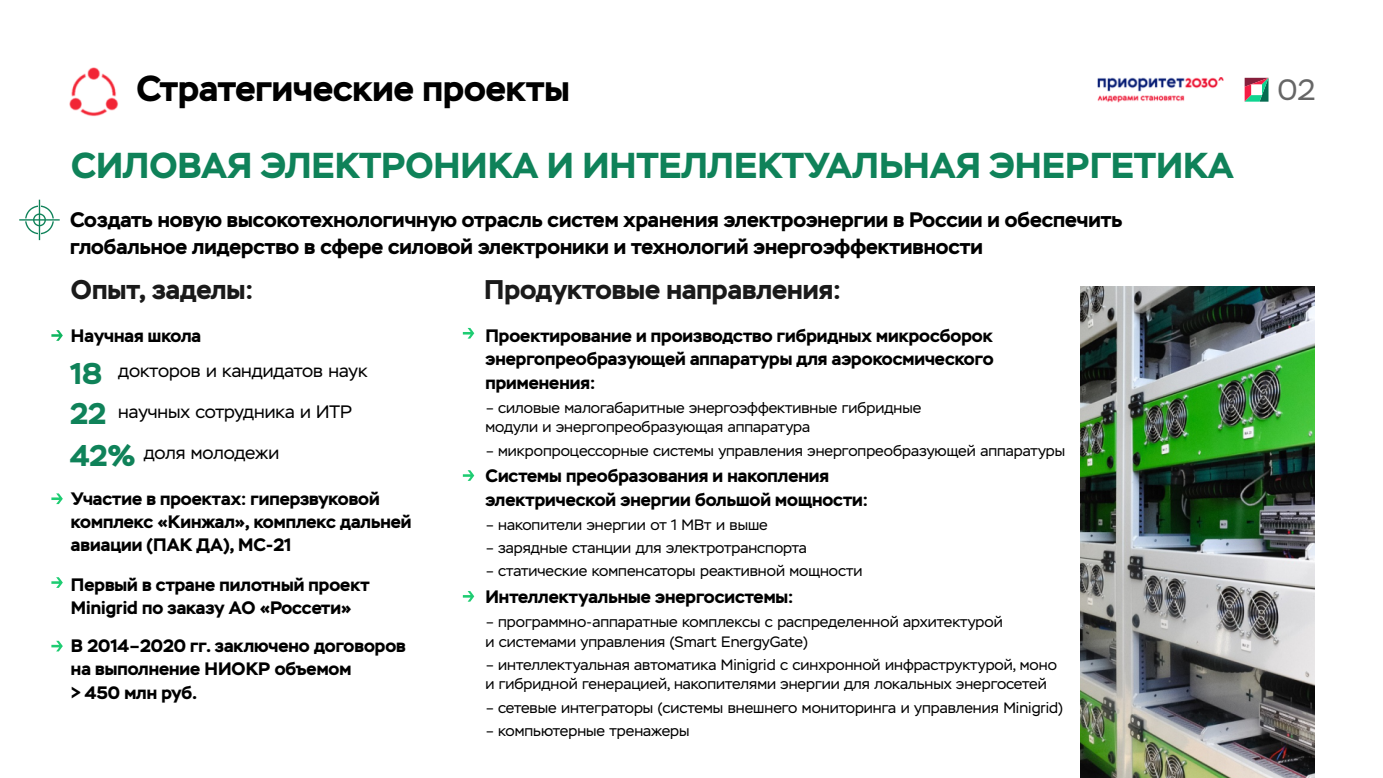
<style>
.page{position:relative;width:1383px;height:778px;background:#fff}
.page>*{position:absolute;margin:0;border:0;box-sizing:border-box;transform-origin:0 0}
.t1{font:700 36px "Stem";color:#0f8259}
.t2{font:700 36px "Stem";color:#000}
.t3{font:29.4px "Stem";color:#666}
.t4{font:700 27px "Stem";color:#1a1a1a}
.t5{font:700 21px/27px "Stem";color:#000}
.t6{font:700 18px/23.1px "Stem";color:#000}
.t7{font:18px "Stem";color:#000}
.t8{font:15px/19.2px "Stem";color:#000}
.s1{font-weight:700;font-size:30px;color:#0f8259}
</style>
<div class="page">
<svg style="left:1244px;top:78px;width:24px;height:24px"></svg>
<svg style="left:51px;top:330px;width:12px;height:11px"></svg>
<svg style="left:51px;top:577px;width:12px;height:11px"></svg>
<svg style="left:51px;top:640px;width:12px;height:11px"></svg>
<svg style="left:51px;top:493px;width:12px;height:11px"></svg>
<svg style="left:19px;top:200px;width:41px;height:40px"></svg>
<img style="left:69px;top:67px;width:49px;height:50px">
<svg style="left:463px;top:328px;width:11px;height:10px"></svg>
<img style="left:1080px;top:286px;width:234px;height:492px">
<svg style="left:463px;top:470px;width:11px;height:11px"></svg>
<svg style="left:463px;top:591px;width:11px;height:10px"></svg>
<img style="left:1097px;top:77px;width:126px;height:25px">
<h1 class="t2" style="left:137px;top:73px;width:434px">Стратегические проекты</h1>
<h2 class="t3" style="left:1277px;top:77px;width:40px">02</h2>
<h1 class="t1" style="left:71px;top:150px;width:1164px">СИЛОВАЯ ЭЛЕКТРОНИКА И ИНТЕЛЛЕКТУАЛЬНАЯ ЭНЕРГЕТИКА</h1>
<h3 class="t5" style="left:70px;top:208px;width:1053px">Создать новую высокотехнологичную отрасль систем хранения электроэнергии в России и обеспечить глобальное лидерство в сфере силовой электроники и технологий энергоэффективности</h3>
<h3 class="t4" style="left:71px;top:278px;width:184px">Опыт, заделы:</h3>
<h3 class="t4" style="left:484px;top:278px;width:358px">Продуктовые направления:</h3>
<p class="t6" style="left:71px;top:325px;width:132px">Научная школа</p>
<p class="t7" style="left:70px;top:362px;width:299px"><span class="s1">18</span> докторов и кандидатов наук</p>
<p class="t7" style="left:70px;top:404px;width:283px"><span class="s1">22</span> научных сотрудника и ИТР</p>
<p class="t7" style="left:70px;top:445px;width:210px"><span class="s1">42%</span> доля молодежи</p>
<p class="t6" style="left:71px;top:488px;width:342px">Участие в проектах: гиперзвуковой комплекс «Кинжал», комплекс дальней авиации (ПАК ДА), МС-21</p>
<p class="t6" style="left:71px;top:574px;width:300px">Первый в стране пилотный проект<br>Minigrid по заказу АО «Россети»</p>
<p class="t6" style="left:71px;top:635px;width:336px">В 2014–2020 гг. заключено договоров на выполнение НИОКР объемом<br>&gt; 450 млн руб.</p>
<p class="t6" style="left:485px;top:325px;width:509px;text-align:justify">Проектирование и производство гибридных микросборок энергопреобразующей аппаратуры для аэрокосмического применения:</p>
<p class="t8" style="left:485px;top:399px;width:437px">– силовые малогабаритные энергоэффективные гибридные модули и энергопреобразующая аппаратура</p>
<p class="t8" style="left:485px;top:442px;width:581px">– микропроцессорные системы управления энергопреобразующей аппаратуры</p>
<p class="t6" style="left:485px;top:466px;width:384px">Cистемы преобразования и накопления электрической энергии большой мощности:</p>
<p class="t8" style="left:485px;top:516px;width:284px">– накопители энергии от 1 МВт и выше</p>
<p class="t8" style="left:485px;top:539px;width:323px">– зарядные станции для электротранспорта</p>
<p class="t8" style="left:485px;top:562px;width:378px">– статические компенсаторы реактивной мощности</p>
<p class="t8" style="left:485px;top:613px;width:519px">– программно-аппаратные комплексы с распределенной архитектурой и системами управления (Smart EnergyGate)</p>
<p class="t6" style="left:485px;top:586px;width:309px">Интеллектуальные энергосистемы:</p>
<p class="t8" style="left:485px;top:656px;width:573px">– интеллектуальная автоматика Minigrid с синхронной инфраструктурой, моно и гибридной генерацией, накопителями энергии для локальных энергосетей</p>
<p class="t8" style="left:485px;top:698px;width:579px">– сетевые интеграторы (системы внешнего мониторинга и управления Minigrid)</p>
<p class="t8" style="left:485px;top:722px;width:205px">– компьютерные тренажеры</p>
</div>
